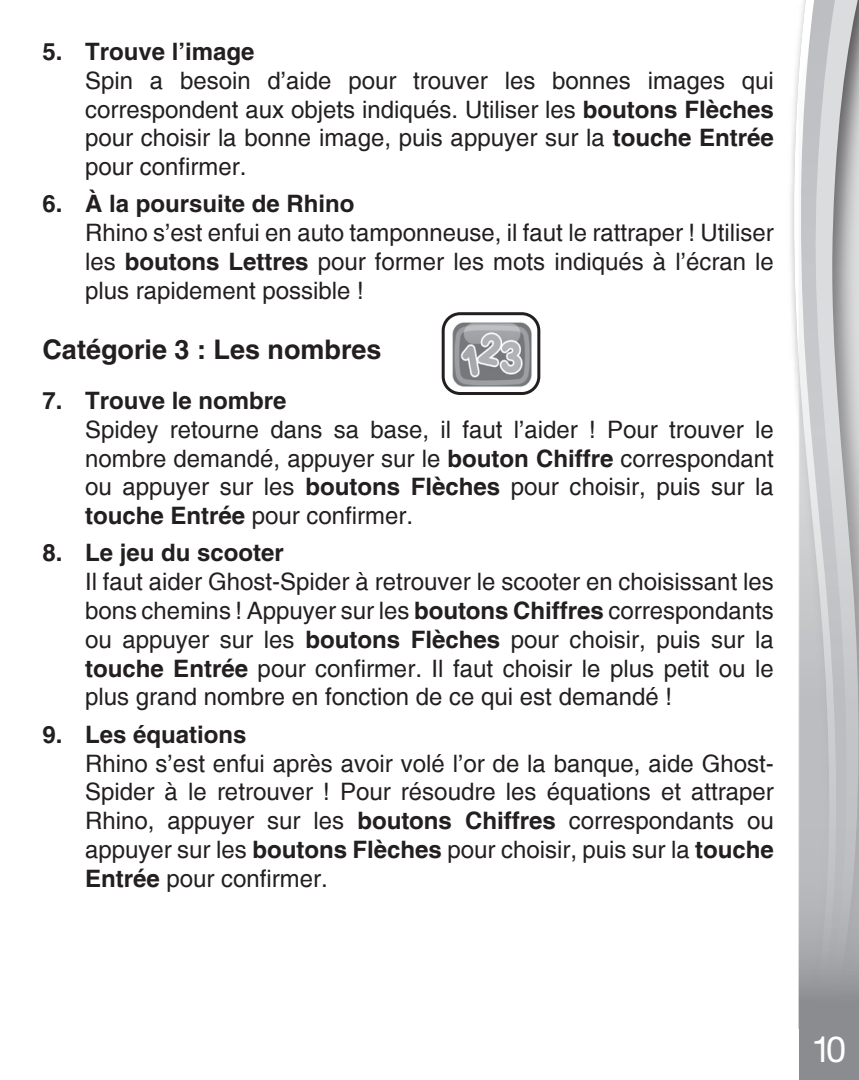
<style>
.page{position:relative;width:859px;height:1080px;background:#fff}
.page>*{position:absolute;margin:0;border:0;box-sizing:border-box;transform-origin:0 0}
.t1{font:36px "Helvetica 55 Roman";color:#fff}
.t2{font:700 27px "Helvetica";color:#231f20}
.t3{font:27px "Helvetica 55 Roman";color:#fff}
.t4{font:24px/28.8px "Helvetica";color:#231f20;text-align:justify}
.t5{font:700 24px "Helvetica";color:#231f20}
.s1{font-weight:700}
</style>
<div class="page">
<svg style="left:793px;top:46px;width:6px;height:983px"></svg>
<svg style="left:799px;top:0;width:60px;height:1080px;background:#bebfc1"></svg>
<div style="left:442px;top:312px;width:98px;height:83px;border:3px solid #231f20;border-radius:17px"></div>
<img style="left:449px;top:322px;width:84px;height:66px">
<p class="t5" style="left:42px;top:37px;width:213px">5. Trouve l’image</p>
<p class="t4" style="left:85px;top:66px;width:690px">Spin a besoin d’aide pour trouver les bonnes images qui correspondent aux objets indiqués. Utiliser les <span class="s1">boutons Flèches </span>pour choisir la bonne image, puis appuyer sur la <span class="s1">touche Entrée </span>pour confirmer.</p>
<p class="t5" style="left:42px;top:189px;width:313px">6. À la poursuite de Rhino</p>
<p class="t4" style="left:85px;top:219px;width:690px">Rhino s’est enfui en auto tamponneuse, il faut le rattraper ! Utiliser les <span class="s1">boutons Lettres</span> pour former les mots indiqués à l’écran le plus rapidement possible !</p>
<p class="t2" style="left:42px;top:333px;width:341px">Catégorie 3 : Les nombres</p>
<p class="t5" style="left:42px;top:386px;width:245px">7. Trouve le nombre</p>
<p class="t4" style="left:85px;top:415px;width:690px">Spidey retourne dans sa base, il faut l’aider ! Pour trouver le nombre demandé, appuyer sur le <span class="s1">bouton Chiffre</span> correspondant ou appuyer sur les <span class="s1">boutons Flèches</span> pour choisir, puis sur la <span class="s1">touche Entrée</span> pour confirmer.</p>
<p class="t5" style="left:42px;top:538px;width:243px">8. Le jeu du scooter</p>
<p class="t4" style="left:85px;top:568px;width:690px">Il faut aider Ghost-Spider à retrouver le scooter en choisissant les bons chemins ! Appuyer sur les <span class="s1">boutons Chiffres</span> correspondants ou appuyer sur les <span class="s1">boutons Flèches</span> pour choisir, puis sur la <span class="s1">touche Entrée</span> pour confirmer. Il faut choisir le plus petit ou le plus grand nombre en fonction de ce qui est demandé !</p>
<p class="t5" style="left:42px;top:720px;width:205px">9. Les équations</p>
<p class="t4" style="left:85px;top:749px;width:690px">Rhino s’est enfui après avoir volé l’or de la banque, aide Ghost-Spider à le retrouver ! Pour résoudre les équations et attraper Rhino, appuyer sur les <span class="s1">boutons Chiffres</span> correspondants ou appuyer sur les <span class="s1">boutons Flèches</span> pour choisir, puis sur la <span class="s1">touche Entrée</span> pour confirmer.</p>
<p class="t3" style="left:821px;top:1021px;width:32px">10</p>
<h1 class="t1" style="left:811px;top:1028px;width:36px">10</h1>
</div>
